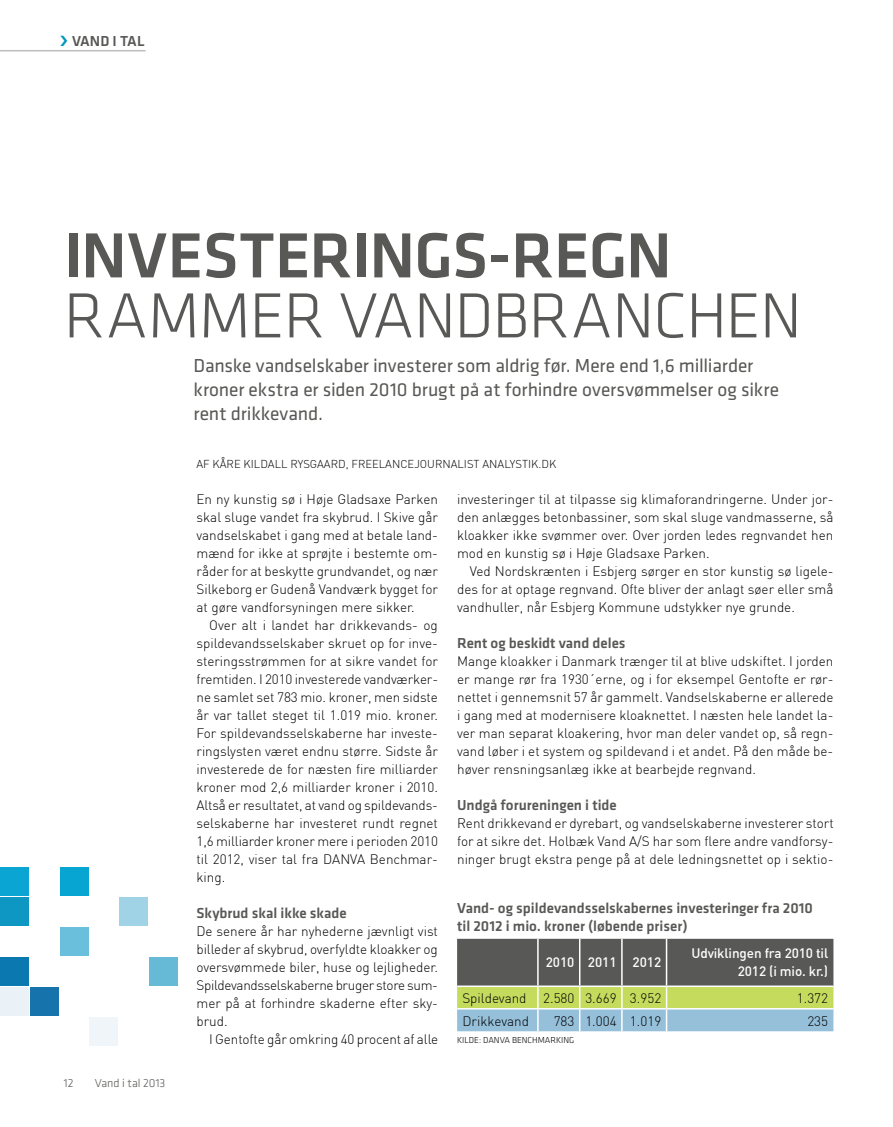
<style>
.page{position:relative;width:893px;height:1127px;background:#fff}
.page>*{position:absolute;margin:0;border:0;box-sizing:border-box;transform-origin:0 0}
.t1{font:300 66px "Klavika";letter-spacing:-.02em;color:#585956}
.t2{font:500 66px "Klavika";letter-spacing:-.005em;color:#585956}
.t3{font:19.5px/24px "Klavika";letter-spacing:-.01em;color:#585956}
.t4{font:500 15px/18px "Klavika";color:#585956}
.t5{font:300 13.5px/18px "DIN";color:#000;text-align:justify}
.t6{font:500 13.5px/18px "DIN";letter-spacing:-.01em;color:#fff;text-align:right}
.t7{font:300 12px "Klavika";color:#585956}
.t8{font:300 11.25px "DIN";color:#000}
.t9{font:300 9px "Klavika";color:#000}
</style>
<div class="page">
<hr style="left:0;top:50px;width:146px;height:1px;background:#bcbec0">
<svg style="left:457px;top:939px;width:376px;height:92px;background:#86957d"></svg>
<hr style="left:457px;top:1008px;width:81px;height:1px;background:#fff">
<hr style="left:538px;top:1008px;width:42px;height:1px;background:#fff">
<hr style="left:580px;top:1008px;width:42px;height:1px;background:#fff">
<hr style="left:622px;top:1008px;width:44px;height:1px;background:#fff">
<hr style="left:666px;top:1008px;width:167px;height:1px;background:#fff">
<div style="left:0;top:987px;width:28px;height:28px;background:#ebf2f7"></div>
<div style="left:0;top:957px;width:28px;height:28px;background:#0b78b0"></div>
<div style="left:0;top:897px;width:28px;height:29px;background:#0d97c2"></div>
<div style="left:0;top:867px;width:28px;height:29px;background:#0ba5d3"></div>
<div style="left:30px;top:987px;width:28px;height:28px;background:#1773ab"></div>
<div style="left:60px;top:927px;width:28px;height:28px;background:#69bfdc"></div>
<div style="left:60px;top:867px;width:28px;height:29px;background:#07a5d1"></div>
<div style="left:90px;top:1017px;width:28px;height:28px;background:#f0f5fa"></div>
<div style="left:120px;top:897px;width:28px;height:29px;background:#9fd3e5"></div>
<div style="left:150px;top:957px;width:28px;height:28px;background:#67bad6"></div>
<p class="t4" style="left:72px;top:32px;width:74px">Vand i tal</p>
<h1 class="t2" style="left:64px;top:211px;width:609px">Investerings-regn</h1>
<h1 class="t1" style="left:64px;top:276px;width:314px">RAMMER VANDB</h1>
<h1 class="t1" style="left:528px;top:276px;width:81px">RANCH</h1>
<h1 class="t1" style="left:726px;top:276px;width:66px">EN</h1>
<h2 class="t3" style="left:193px;top:353px;width:587px">Danske vandselskaber investerer som aldrig før. Mere end 1,6 milliarder kroner ekstra er siden 2010 brugt på at forhindre oversvømmelser og sikre rent drikkevand.</h2>
<p class="t8" style="left:196px;top:457px;width:115px">Af Kåre Kildall Rysgaa</p>
<p class="t8" style="left:331px;top:457px;width:219px">rd, freelancejournalist Analystik.dk</p>
<p class="t5" style="left:457px;top:490px;width:378px">investeringer til at tilpasse sig klimaforandringerne. Under jor&shy;den anlægges betonbassiner, som skal sluge vandmasserne, så kloakker ikke svømmer over. Over jorden ledes regnvandet hen mod en kunstig sø i Høje Gladsaxe Parken.</p>
<p class="t5" style="left:457px;top:562px;width:378px;text-indent:13px">Ved Nordskrænten i Esbjerg sørger en stor kunstig sø ligele&shy;des for at optage regnvand. Ofte bliver der anlagt søer eller små vandhuller, når Esbjerg Kommune udstykker nye grunde.</p>
<p class="t4" style="left:457px;top:634px;width:170px">Rent og beskidt vand deles</p>
<p class="t5" style="left:457px;top:652px;width:378px">Mange kloakker i Danmark trænger til at blive udskiftet. I jorden er mange rør fra 1930´erne, og i for eksempel Gentofte er rør&shy;nettet i gennemsnit 57 år gammelt. Vandselskaberne er allerede i gang med at modernisere kloaknettet. I næsten hele landet la&shy;ver man separat kloakering, hvor man deler vandet op, så regn&shy;vand løber i et system og spildevand i et andet. På den måde be&shy;høver rensningsanlæg ikke at bearbejde regnvand.</p>
<p class="t4" style="left:457px;top:796px;width:161px">Undgå forureningen i tide</p>
<p class="t5" style="left:457px;top:814px;width:378px">Rent drikkevand er dyrebart, og vandselskaberne investerer stort for at sikre det. Holbæk Vand A/S har som flere andre vandforsy&shy;ninger brugt ekstra penge på at dele ledningsnettet op i sektio-</p>
<p class="t5" style="left:196px;top:490px;width:243px">En ny kunstig sø i Høje Gladsaxe Parken skal sluge vandet fra skybrud. I Skive går vandselskabet i gang med at betale land&shy;mænd for ikke at sprøjte i bestemte om&shy;råder for at beskytte grundvandet, og nær Silkeborg er Gudenå Vandværk bygget for at gøre vandforsyningen mere sikker.</p>
<p class="t5" style="left:196px;top:616px;width:243px;text-indent:13px">Over alt i landet har drikkevands- og spildevandsselskaber skruet op for inve&shy;steringsstrømmen for at sikre vandet for fremtiden. I 2010 investerede vandværker&shy;ne samlet set 783 mio. kroner, men sidste år var tallet steget til 1.019 mio. kroner.<br>For spildevandsselskaberne har investe&shy;ringslysten været endnu større. Sidste år investerede de for næsten fire milliarder kroner mod 2,6 milliarder kroner i 2010.<br>Altså er resultatet, at vand og spildevands&shy;selskaberne har investeret rundt regnet 1,6 milliarder kroner mere i perioden 2010 til 2012, viser tal fra DANVA Benchmar&shy;king.</p>
<p class="t4" style="left:196px;top:904px;width:152px">Skybrud skal ikke skade</p>
<p class="t5" style="left:196px;top:922px;width:243px">De senere år har nyhederne jævnligt vist billeder af skybrud, overfyldte kloakker og oversvømmede biler, huse og lejligheder.<br>Spildevandsselskaberne bruger store sum&shy;mer på at forhindre skaderne efter sky&shy;brud.</p>
<p class="t5" style="left:209px;top:1030px;width:230px">I Gentofte går omkring 40 procent af alle</p>
<p class="t4" style="left:457px;top:898px;width:357px">Vand- og spildevandsselskabernes investeringer fra 2010 til 2012 i mio. kroner (løbende priser)</p>
<p class="t6" style="left:546px;top:953px;width:117px">2010 2011 2012</p>
<p class="t6" style="left:691px;top:944px;width:138px">Udviklingen fra 2010 til<br>2012 (i mio. kr.)</p>
<p class="t5" style="left:462px;top:989px;width:200px">Spildevand 2.580 3.669 3.952</p>
<p class="t5" style="left:797px;top:989px;width:33px">1.372</p>
<p class="t5" style="left:462px;top:1011px;width:68px">Drikkevand</p>
<p class="t5" style="left:554px;top:1011px;width:109px">783 1.004 1.019</p>
<p class="t5" style="left:807px;top:1011px;width:22px">235</p>
<p class="t9" style="left:457px;top:1035px;width:119px">KILDE: DANVA BENCH MARKIN G</p>
<p class="t7" style="left:64px;top:1076px;width:11px">12</p>
<p class="t7" style="left:95px;top:1076px;width:72px">VAND I TAL 2013</p>
</div>
